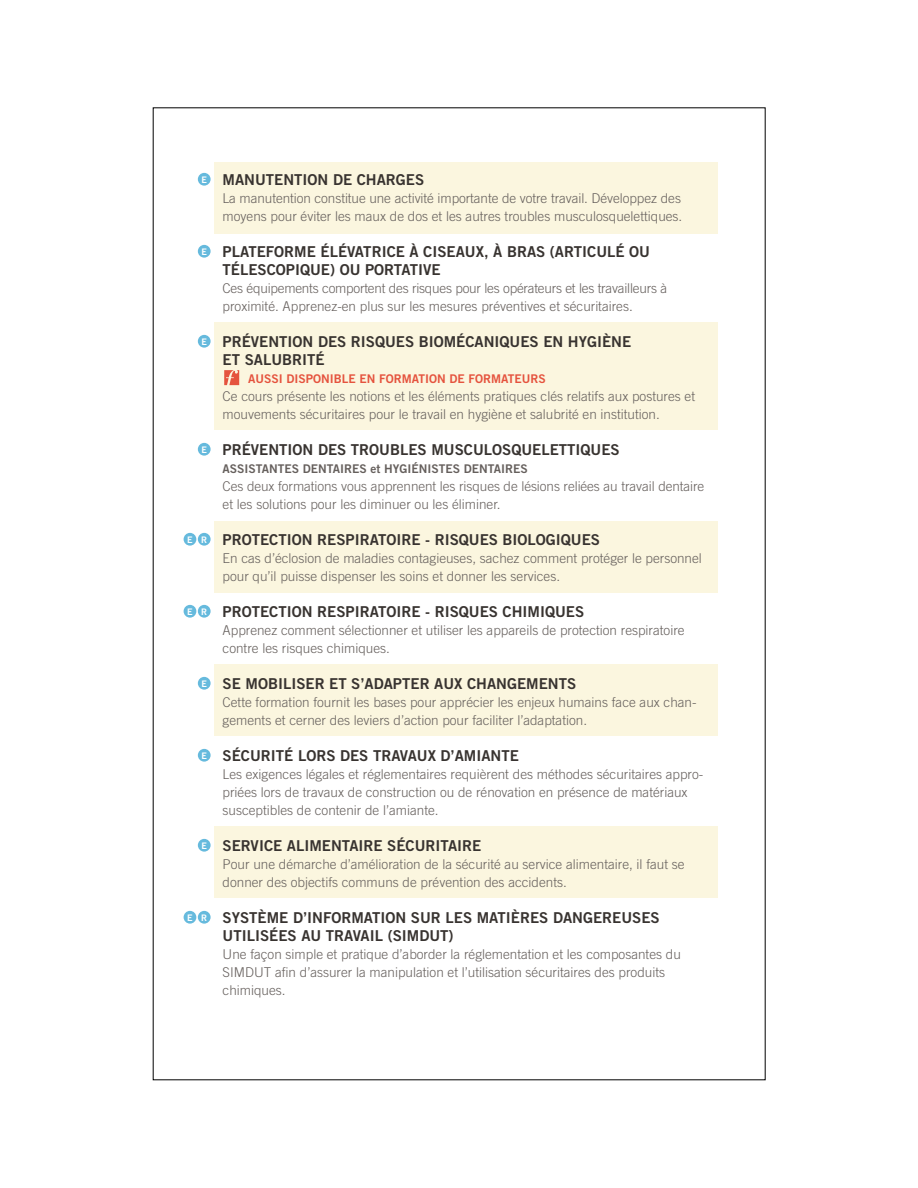
<style>
.page{position:relative;width:918px;height:1188px;background:#fff}
.page>*{position:absolute;margin:0;border:0;box-sizing:border-box;transform-origin:0 0}
.t1{font:15px/18px "Trade Gothic Bold Two";color:#383330}
.t2{font:300 13.5px/18px "Trade Gothic";color:#66605d}
.t3{font:12px "Trade Gothic Bold Two";color:#66605d}
.t4{font:12px "Trade Gothic Bold Two";color:#e5533e}
.t5{font:9px "Trade Gothic Bold Two";color:#fff}
</style>
<div class="page">
<div style="left:214px;top:162px;width:504px;height:72px;background:#fbf6df"></div>
<div style="left:214px;top:322px;width:504px;height:108px;background:#fbf6df"></div>
<div style="left:214px;top:521px;width:504px;height:72px;background:#fbf6df"></div>
<div style="left:214px;top:664px;width:504px;height:72px;background:#fbf6df"></div>
<div style="left:214px;top:826px;width:504px;height:72px;background:#fbf6df"></div>
<svg style="left:224px;top:370px;width:15px;height:15px"></svg>
<div style="left:198px;top:533px;width:13px;height:13px;background:#66badd;border-radius:50%"></div>
<div style="left:198px;top:605px;width:13px;height:13px;background:#66badd;border-radius:50%"></div>
<div style="left:198px;top:911px;width:13px;height:13px;background:#66badd;border-radius:50%"></div>
<div style="left:198px;top:173px;width:13px;height:13px;background:#66badd;border-radius:50%"></div>
<div style="left:198px;top:245px;width:13px;height:13px;background:#66badd;border-radius:50%"></div>
<div style="left:198px;top:335px;width:13px;height:13px;background:#66badd;border-radius:50%"></div>
<div style="left:198px;top:443px;width:13px;height:13px;background:#66badd;border-radius:50%"></div>
<div style="left:184px;top:533px;width:12px;height:13px;background:#66badd;border-radius:50%"></div>
<div style="left:184px;top:605px;width:12px;height:13px;background:#66badd;border-radius:50%"></div>
<div style="left:198px;top:677px;width:13px;height:13px;background:#66badd;border-radius:50%"></div>
<div style="left:198px;top:749px;width:13px;height:13px;background:#66badd;border-radius:50%"></div>
<div style="left:198px;top:839px;width:13px;height:13px;background:#66badd;border-radius:50%"></div>
<div style="left:184px;top:911px;width:12px;height:13px;background:#66badd;border-radius:50%"></div>
<p class="t5" style="left:201px;top:174px;width:6px">E</p>
<p class="t5" style="left:201px;top:246px;width:6px">E</p>
<p class="t5" style="left:201px;top:336px;width:6px">E</p>
<p class="t5" style="left:201px;top:444px;width:6px">E</p>
<p class="t5" style="left:187px;top:534px;width:6px">E</p>
<p class="t5" style="left:201px;top:534px;width:6px">R</p>
<p class="t5" style="left:187px;top:606px;width:6px">E</p>
<p class="t5" style="left:201px;top:606px;width:6px">R</p>
<p class="t5" style="left:201px;top:678px;width:6px">E</p>
<p class="t5" style="left:201px;top:750px;width:6px">E</p>
<p class="t5" style="left:201px;top:840px;width:6px">E</p>
<p class="t5" style="left:187px;top:912px;width:6px">E</p>
<p class="t5" style="left:201px;top:912px;width:6px">R</p>
<p class="t1" style="left:223px;top:170px;width:203px">MANUTENTION DE CHARGES</p>
<p class="t2" style="left:223px;top:189px;width:461px">La manutention constitue une activité importante de votre travail. Développez des moyens pour éviter les maux de dos et les autres troubles musculosquelettiques.</p>
<p class="t1" style="left:223px;top:242px;width:429px">PLATEFORME ÉLÉVATRICE À CISEAUX, À BRAS (ARTICULÉ OU<br>TÉLESCOPIQUE) OU PORTATIVE</p>
<p class="t2" style="left:223px;top:279px;width:446px">Ces équipements comportent des risques pour les opérateurs et les travailleurs à proximité. Apprenez-en plus sur les mesures préventives et sécuritaires.</p>
<p class="t1" style="left:223px;top:332px;width:410px">PRÉVENTION DES RISQUES BIOMÉCANIQUES EN HYGIÈNE<br>ET SALUBRITÉ</p>
<p class="t4" style="left:248px;top:371px;width:299px">AUSSI DISPONIBLE EN FORMATION DE FORMATEURS</p>
<p class="t2" style="left:223px;top:387px;width:474px">Ce cours présente les notions et les éléments pratiques clés relatifs aux postures et mouvements sécuritaires pour le travail en hygiène et salubrité en institution.</p>
<p class="t1" style="left:223px;top:440px;width:399px">PRÉVENTION DES TROUBLES MUSCULOSQUELETTIQUES</p>
<p class="t3" style="left:223px;top:461px;width:307px">ASSISTANTES DENTAIRES ET HYGIÉNISTES DENTAIRES</p>
<p class="t2" style="left:223px;top:477px;width:483px">Ces deux formations vous apprennent les risques de lésions reliées au travail dentaire et les solutions pour les diminuer ou les éliminer.</p>
<p class="t1" style="left:223px;top:530px;width:379px">PROTECTION RESPIRATOIRE - RISQUES BIOLOGIQUES</p>
<p class="t2" style="left:223px;top:549px;width:481px">En cas d’éclosion de maladies contagieuses, sachez comment protéger le personnel pour qu’il puisse dispenser les soins et donner les services.</p>
<p class="t1" style="left:223px;top:602px;width:363px">PROTECTION RESPIRATOIRE - RISQUES CHIMIQUES</p>
<p class="t2" style="left:223px;top:621px;width:464px">Apprenez comment sélectionner et utiliser les appareils de protection respiratoire contre les risques chimiques.</p>
<p class="t1" style="left:223px;top:674px;width:355px">SE MOBILISER ET S’ADAPTER AUX CHANGEMENTS</p>
<p class="t2" style="left:223px;top:693px;width:474px">Cette formation fournit les bases pour apprécier les enjeux humains face aux chan&shy;gements et cerner des leviers d’action pour faciliter l’adaptation.</p>
<p class="t1" style="left:223px;top:746px;width:298px">SÉCURITÉ LORS DES TRAVAUX D’AMIANTE</p>
<p class="t2" style="left:223px;top:765px;width:482px">Les exigences légales et réglementaires requièrent des méthodes sécuritaires appro&shy;priées lors de travaux de construction ou de rénovation en présence de matériaux susceptibles de contenir de l’amiante.</p>
<p class="t1" style="left:223px;top:836px;width:260px">SERVICE ALIMENTAIRE SÉCURITAIRE</p>
<p class="t2" style="left:223px;top:855px;width:464px">Pour une démarche d’amélioration de la sécurité au service alimentaire, il faut se donner des objectifs communs de prévention des accidents.</p>
<p class="t1" style="left:223px;top:908px;width:439px">SYSTÈME D’INFORMATION SUR LES MATIÈRES DANGEREUSES<br>UTILISÉES AU TRAVAIL (SIM DUT)</p>
<p class="t2" style="left:223px;top:945px;width:460px">Une façon simple et pratique d’aborder la réglementation et les composantes du<br>SIMDUT afin d’assurer la manipulation et l’utilisation sécuritaires des produits chimiques.</p>
</div>
